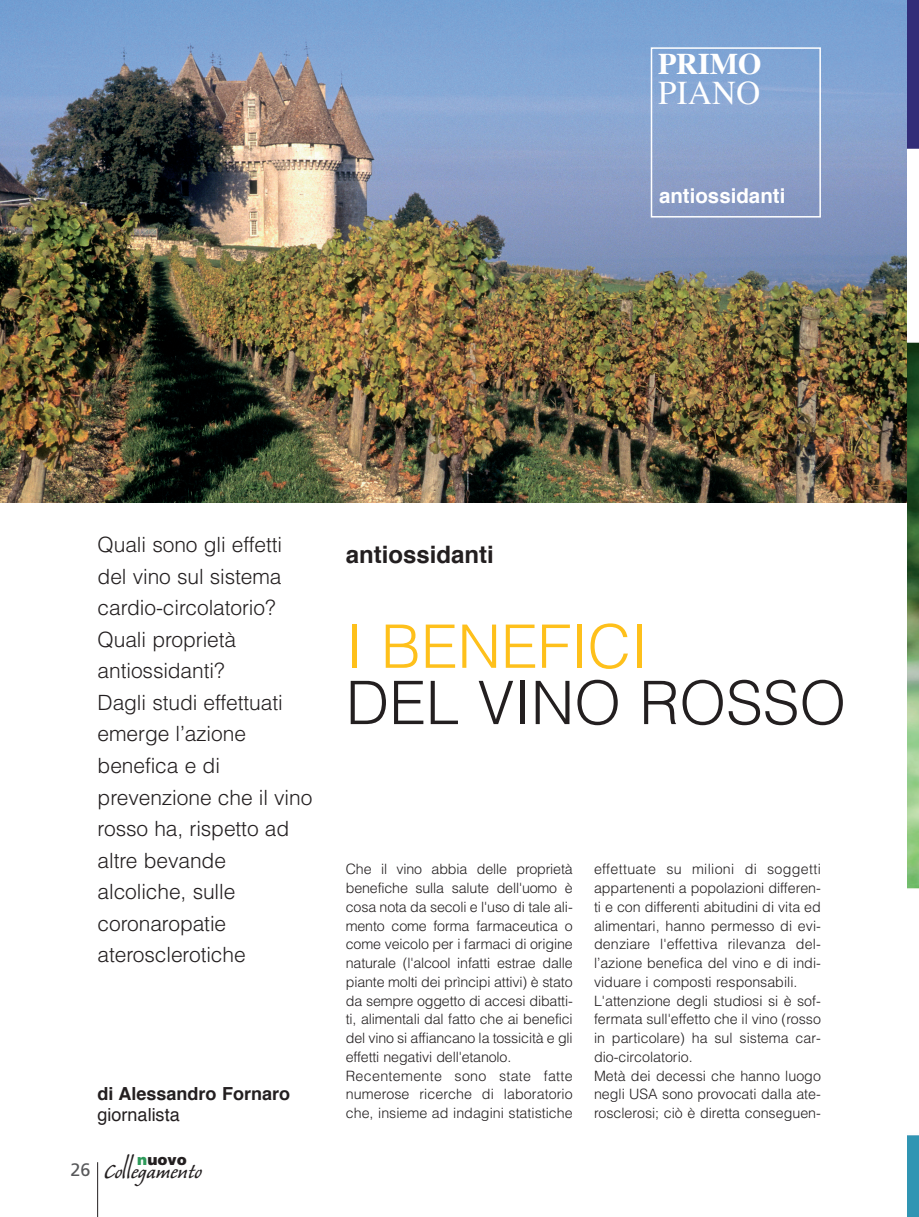
<style>
.page{position:relative;width:919px;height:1217px;background:#fff}
.page>*{position:absolute;margin:0;border:0;box-sizing:border-box;transform-origin:0 0}
.t1{font:300 60px "Helvetica";color:#231f20}
.t2{font:300 60px "Helvetica";color:#fec01b}
.t3{font:33px "Times";letter-spacing:.01em;color:#fff}
.t4{font:700 30px "Times";color:#fff}
.t5{font:25.65px "Caliban";color:#231f20}
.t6{font:700 24px "Helvetica";color:#231f20}
.t7{font:300 21px/31.5px "Helvetica";letter-spacing:-.005em;color:#231f20}
.t8{font:700 20.55px "Helvetica";color:#fff}
.t9{font:700 18px "Helvetica";color:#231f20}
.t10{font:18px "Helvetica";color:#231f20}
.t11{font:18px "Frutiger";color:#57585a}
.t12{font:900 15.15px "Helvetica";color:#231f20}
.t13{font:300 14.25px/18.8px "Helvetica";color:#231f20}
.s1{font-size:38.55px}
.s2{color:#2d9a5a}
</style>
<div class="page">
<hr style="left:97px;top:1161px;width:1px;height:55px;background:#231f20">
<img style="left:0;top:1px;width:905px;height:502px">
<div style="left:650px;top:47px;width:170px;height:170px;border:2px solid #fff"></div>
<img style="left:907px;top:1px;width:11px;height:1215px">
<h3 class="t4" style="left:658px;top:52px;width:105px">PRIMO</h3>
<h2 class="t3" style="left:658px;top:80px;width:104px">PIANO</h2>
<h3 class="t8" style="left:659px;top:187px;width:128px">antiossidanti</h3>
<p class="t7" style="left:98px;top:531px;width:216px">Quali sono gli effetti del vino sul sistema cardio-circolatorio?<br>Quali proprietà antiossidanti?<br>Dagli studi effettuati emerge l’azione benefica e di prevenzione che il vino rosso ha, rispetto ad altre bevande alcoliche, sulle coronaropatie aterosclerotiche</p>
<h3 class="t6" style="left:346px;top:544px;width:150px">antiossidanti</h3>
<h1 class="t2" style="left:346px;top:624px;width:303px">I BENEFICI</h1>
<h1 class="t1" style="left:346px;top:680px;width:501px">DEL VINO ROSSO</h1>
<p class="t13" style="left:346px;top:860px;width:228px">Che il vino abbia delle proprietà benefiche sulla salute dell'uomo è cosa nota da secoli e l'uso di tale ali&shy;mento come forma farmaceutica o come veicolo per i farmaci di origine naturale (l'alcool infatti estrae dalle piante molti dei prìncipi attivi) è stato da sempre oggetto di accesi dibatti&shy;ti, alimentali dal fatto che ai benefici del vino si affiancano la tossicità e gli effetti negativi dell'etanolo.<br>Recentemente sono state fatte numerose ricerche di laboratorio che, insieme ad indagini statistiche</p>
<p class="t13" style="left:594px;top:860px;width:228px">effettuate su milioni di soggetti appartenenti a popolazioni differen&shy;ti e con differenti abitudini di vita ed alimentari, hanno permesso di evi&shy;denziare l'effettiva rilevanza del&shy;l’azione benefica del vino e di indi&shy;viduare i composti responsabili.<br>L'attenzione degli studiosi si è sof&shy;fermata sull'effetto che il vino (rosso in particolare) ha sul sistema car&shy;dio-circolatorio.<br>Metà dei decessi che hanno luogo negli USA sono provocati dalla ate&shy;rosclerosi; ciò è diretta conseguen-</p>
<p class="t9" style="left:98px;top:1085px;width:194px">di Alessandro Fornaro</p>
<p class="t10" style="left:98px;top:1106px;width:83px">giornalista</p>
<p class="t11" style="left:70px;top:1161px;width:22px">26</p>
<h3 class="t5" style="left:104px;top:1161px;width:99px">Co<span class="s1">ll</span>egamento</h3>
<p class="t12" style="left:137px;top:1153px;width:51px"><span class="s2">n</span>uovo</p>
</div>
